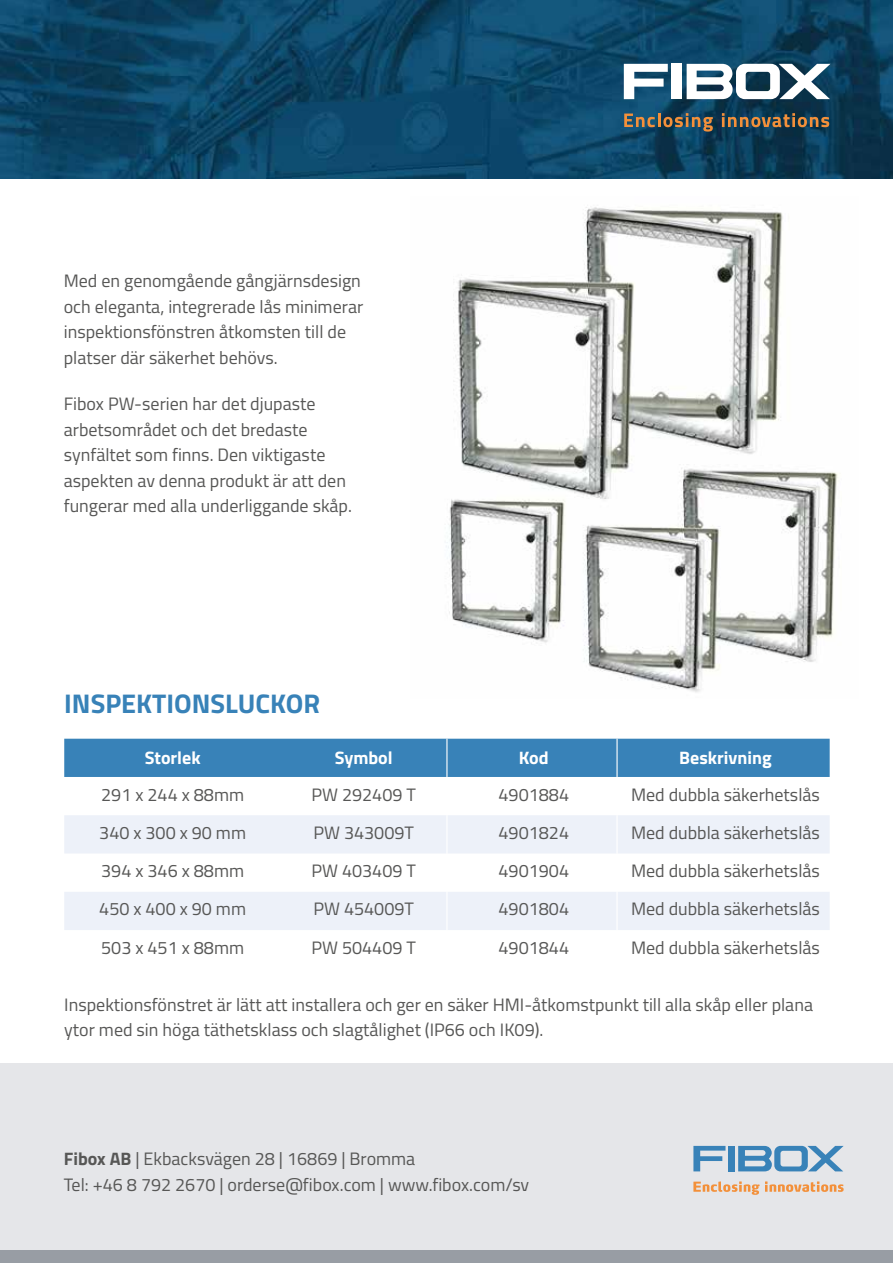
<style>
.page{position:relative;width:893px;height:1263px;background:#fff}
.page>*{position:absolute;margin:0;border:0;box-sizing:border-box;transform-origin:0 0}
.t1{font:700 27px "Cairo";color:#3882b8}
.t2{font:18px/25.5px "Cairo";color:#575756}
.t3{font:700 18px "Cairo";color:#fff}
.s1{font-weight:700}
</style>
<div class="page">
<img style="left:0;top:0;width:893px;height:179px">
<div style="left:0;top:1063px;width:893px;height:200px;background:#e5e6e9"></div>
<div style="left:728px;top:1146px;width:6px;height:25px;background:#3882b8"></div>
<svg style="left:693px;top:1146px;width:32px;height:25px"></svg>
<svg style="left:738px;top:1146px;width:106px;height:25px"></svg>
<svg style="left:693px;top:1181px;width:151px;height:14px"></svg>
<svg style="left:624px;top:113px;width:89px;height:19px;background:#545c58"></svg>
<svg style="left:722px;top:113px;width:107px;height:14px"></svg>
<div style="left:671px;top:64px;width:11px;height:35px;background:#fff"></div>
<svg style="left:687px;top:64px;width:143px;height:35px"></svg>
<svg style="left:624px;top:64px;width:44px;height:35px"></svg>
<div style="left:64px;top:739px;width:766px;height:38px;background:#3882b8"></div>
<svg style="left:64px;top:815px;width:766px;height:115px;fill:#edf1f9"></svg>
<hr style="left:446px;top:739px;width:1px;height:38px;background:#fff">
<hr style="left:616px;top:739px;width:2px;height:38px;background:#fff">
<hr style="left:446px;top:815px;width:1px;height:38px;background:#fff">
<hr style="left:616px;top:815px;width:2px;height:38px;background:#fff">
<hr style="left:446px;top:853px;width:1px;height:39px;background:#fff">
<hr style="left:616px;top:853px;width:2px;height:39px;background:#fff">
<hr style="left:446px;top:892px;width:1px;height:38px;background:#fff">
<hr style="left:616px;top:892px;width:2px;height:38px;background:#fff">
<img style="left:446px;top:207px;width:392px;height:485px">
<div style="left:0;top:1250px;width:893px;height:13px;background:#989da4"></div>
<p class="t2" style="left:64px;top:268px;width:301px">Med en genomgående gångjärnsdesign och eleganta, integrerade lås minimerar inspektionsfönstren åtkomsten till de platser där säkerhet behövs.</p>
<p class="t2" style="left:64px;top:391px;width:290px">Fibox PW-serien har det djupaste arbetsområdet och det bredaste synfältet som finns. Den viktigaste aspekten av denna produkt är att den fungerar med alla underliggande skåp.</p>
<h1 class="t1" style="left:64px;top:682px;width:258px">INSPEKTIONSLUCKOR</h1>
<p class="t3" style="left:145px;top:743px;width:57px">Storlek</p>
<p class="t3" style="left:335px;top:743px;width:59px">Symbol</p>
<p class="t3" style="left:519px;top:743px;width:31px">Kod</p>
<p class="t3" style="left:679px;top:743px;width:94px">Beskrivning</p>
<p class="t2" style="left:101px;top:781px;width:144px">291 x 244 x 88mm</p>
<p class="t2" style="left:311px;top:781px;width:106px">PW 292409 T</p>
<p class="t2" style="left:499px;top:781px;width:72px">4901884</p>
<p class="t2" style="left:631px;top:781px;width:190px">Med dubbla säkerhetslås</p>
<p class="t2" style="left:99px;top:820px;width:148px">340 x 300 x 90 mm</p>
<p class="t2" style="left:313px;top:820px;width:102px">PW 343009T</p>
<p class="t2" style="left:499px;top:820px;width:72px">4901824</p>
<p class="t2" style="left:631px;top:820px;width:190px">Med dubbla säkerhetslås</p>
<p class="t2" style="left:101px;top:858px;width:144px">394 x 346 x 88mm</p>
<p class="t2" style="left:311px;top:858px;width:106px">PW 403409 T</p>
<p class="t2" style="left:499px;top:858px;width:72px">4901904</p>
<p class="t2" style="left:631px;top:858px;width:190px">Med dubbla säkerhetslås</p>
<p class="t2" style="left:99px;top:896px;width:148px">450 x 400 x 90 mm</p>
<p class="t2" style="left:313px;top:896px;width:102px">PW 454009T</p>
<p class="t2" style="left:499px;top:896px;width:72px">4901804</p>
<p class="t2" style="left:631px;top:896px;width:190px">Med dubbla säkerhetslås</p>
<p class="t2" style="left:101px;top:935px;width:144px">503 x 451 x 88mm</p>
<p class="t2" style="left:311px;top:935px;width:106px">PW 504409 T</p>
<p class="t2" style="left:499px;top:935px;width:72px">4901844</p>
<p class="t2" style="left:631px;top:935px;width:190px">Med dubbla säkerhetslås</p>
<p class="t2" style="left:64px;top:992px;width:750px">Inspektionsfönstret är lätt att installera och ger en säker HMI-åtkomstpunkt till alla skåp eller plana ytor med sin höga täthetsklass och slagtålighet (IP66 och IK09).</p>
<p class="t2" style="left:64px;top:1146px;width:467px"><span class="s1">Fibox AB</span> | Ekbacksvägen 28 | 16869 | Bromma<br>Tel: +46 8 792 2670 | orderse@fibox.com | www.fibox.com/sv</p>
</div>
